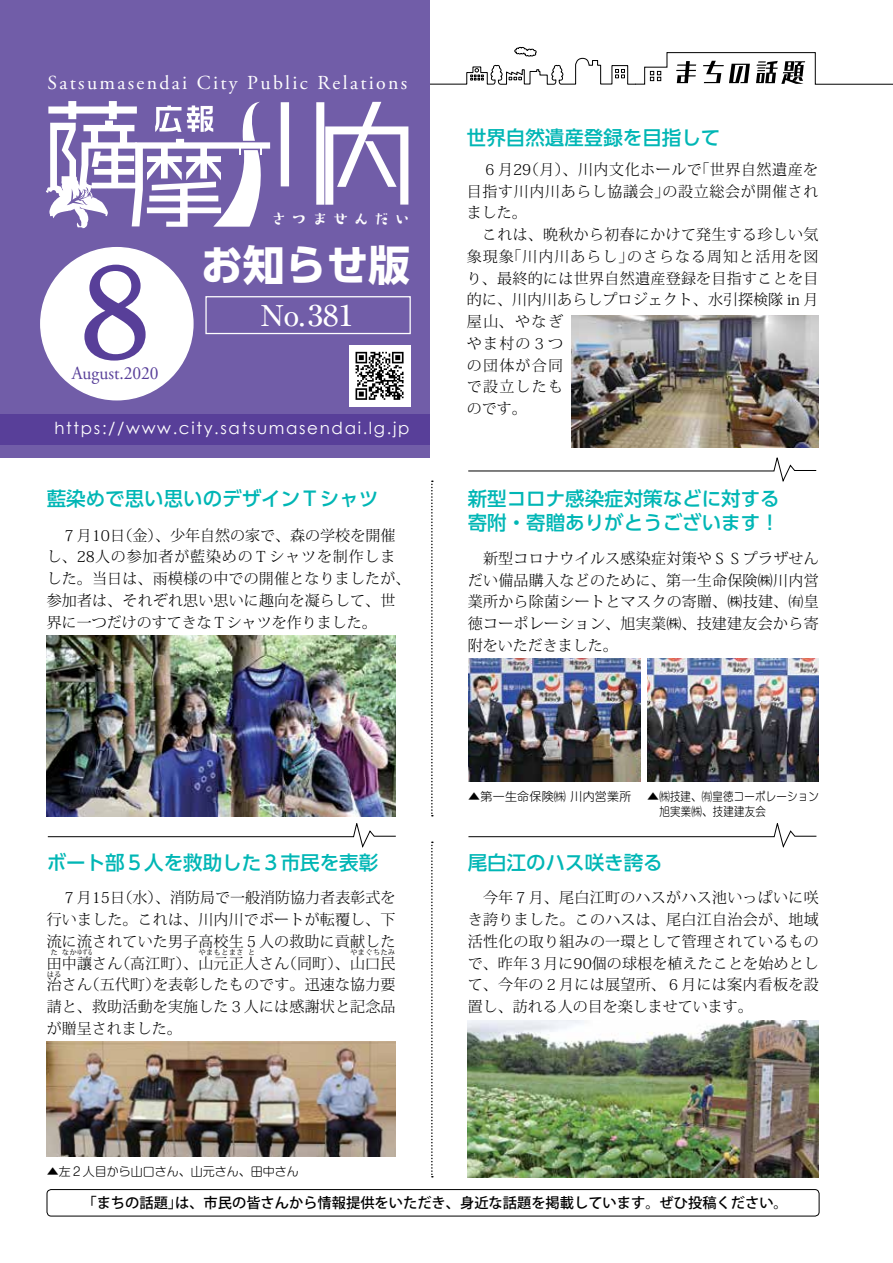
<style>
.page{position:relative;width:893px;height:1263px;background:#fff}
.page>*{position:absolute;margin:0;border:0;box-sizing:border-box;transform-origin:0 0}
.t1{font:700 119.85px "UD Reimin Pr 6";color:#583f99;scale:.95 1}
.t2{font:700 41.85px "UD Shin Go Pro";color:#fff}
.t3{font:500 28.65px "Ryumin Pr 6";color:#fff;scale:1.07 1}
.t4{font:19.8px "Adobe Garamond Pro";letter-spacing:.12em;color:#fff}
.t5{font:500 19.5px/24px "UD Shin Go Pro";color:#00b6b5}
.t6{font:500 18.75px "Suzumushi Std";letter-spacing:.1em;color:#fff}
.t7{font:18.45px "Adobe Garamond Pro";color:#583f99;scale:.94 1}
.t8{font:16.65px "Century Gothic";letter-spacing:.1em;color:#fff}
.t9{font:300 15px/21.8px "Koz Min Pro";letter-spacing:.01em;color:#000;text-align:justify}
.t10{font:300 15px/21.8px "Koz Min Pro";letter-spacing:.035em;color:#000}
.t11{font:500 14.25px "Koz Go Pro";color:#000}
.t12{font:300 12px/15px "Shin M Go Pro";letter-spacing:.02em;color:#000}
.t13{font:300 12px "Shin M Go Pro";color:#000}
.t14{font:300 7.5px "Koz Min Pro";color:#000}
</style>
<div class="page">
<svg style="left:431px;top:480px;width:2px;height:336px"></svg>
<svg style="left:468px;top:457px;width:349px;height:25px"></svg>
<div style="left:47px;top:1189px;width:772px;height:27px;border:1px solid #000;border-radius:4px"></div>
<img style="left:47px;top:636px;width:348px;height:180px">
<img style="left:572px;top:316px;width:246px;height:132px">
<svg style="left:431px;top:841px;width:2px;height:336px"></svg>
<img style="left:47px;top:1041px;width:348px;height:115px">
<img style="left:468px;top:1020px;width:350px;height:157px">
<svg style="left:468px;top:823px;width:349px;height:25px"></svg>
<svg style="left:47px;top:823px;width:349px;height:25px"></svg>
<svg style="left:429px;top:46px;width:464px;height:39px"></svg>
<div style="left:0;top:0;width:429px;height:458px;background:#715da8"></div>
<div style="left:0;top:414px;width:429px;height:30px;background:#583f99"></div>
<svg style="left:281px;top:102px;width:127px;height:103px"></svg>
<div style="left:205px;top:296px;width:206px;height:38px;border:1px solid #fff"></div>
<div style="left:41px;top:248px;width:152px;height:152px;background:#fff;border-radius:50%"></div>
<div style="left:349px;top:345px;width:61px;height:61px;background:#fff"></div>
<svg style="left:355px;top:352px;width:49px;height:48px"></svg>
<svg style="left:46px;top:101px;width:224px;height:127px"></svg>
<img style="left:468px;top:658px;width:172px;height:124px">
<img style="left:647px;top:658px;width:171px;height:124px">
<h3 class="t4" style="left:47px;top:71px;width:361px">Satsumasendai City Public Relations</h3>
<h1 class="t1" style="left:80px;top:215px;width:76px">8</h1>
<p class="t7" style="left:72px;top:362px;width:94px">August.2020</p>
<p class="t6" style="left:269px;top:207px;width:144px">さつませんだい</p>
<h2 class="t2" style="left:201px;top:231px;width:211px">お知らせ版</h2>
<h3 class="t3" style="left:261px;top:293px;width:89px">No.381</h3>
<p class="t8" style="left:54px;top:418px;width:356px">https://www.city.satsumasendai.lg.jp</p>
<h3 class="t5" style="left:47px;top:486px;width:333px">藍染めで思い思いのデザインＴシャツ</h3>
<p class="t9" style="left:47px;top:524px;width:365px;text-align:left">　７月10日（金）、少年自然の家で、森の学校を開催し、28人の参加者が藍染めのＴシャツを制作しました。当日は、雨模様の中での開催となりましたが、参加者は、それぞれ思い思いに趣向を凝らして、世界に一つだけのすてきなＴシャツを作りました。</p>
<h3 class="t5" style="left:467px;top:125px;width:255px">世界自然遺産登録を目指して</h3>
<p class="t10" style="left:467px;top:158px;width:353px">　６月29（月）、川内文化ホールで「世界自然遺産を目指す川内川あらし協議会」の設立総会が開催されました。<br>　これは、晩秋から初春にかけて発生する珍しい気象現象「川内川あらし」のさらなる周知と活用を図り、最終的には世界自然遺産登録を目指すことを目的に、川内川あらしプロジェクト、水引探検隊 in 月屋山、やなぎ<br>やま村の３つ<br>の団体が合同<br>で設立したも<br>のです。</p>
<h3 class="t5" style="left:468px;top:486px;width:313px">新型コロナ感染症対策などに対する寄附・寄贈ありがとうございます！</h3>
<p class="t9" style="left:468px;top:547px;width:353px">　新型コロナウイルス感染症対策やＳＳプラザせんだい備品購入などのために、第一生命保険㈱川内営業所から除菌シートとマスクの寄贈、㈱技建、㈲皇徳コーポレーション、旭実業㈱、技建建友会から寄附をいただきました。</p>
<p class="t12" style="left:468px;top:787px;width:165px">▲第一生命保険㈱ 川内営業所</p>
<p class="t12" style="left:647px;top:787px;width:173px">▲㈱技建、㈲皇徳コーポレーション　旭実業㈱、技建建友会</p>
<h3 class="t5" style="left:47px;top:850px;width:333px">ボート部５人を救助した３市民を表彰</h3>
<h3 class="t5" style="left:468px;top:850px;width:196px">尾白江のハス咲き誇る</h3>
<p class="t9" style="left:47px;top:886px;width:350px">　７月15日（水）、消防局で一般消防協力者表彰式を行いました。これは、川内川でボートが転覆し、下流に流されていた男子高校生５人の救助に貢献した田中讓さん（高江町）、山元正人さん（同町）、山口民</p>
<p class="t14" style="left:51px;top:947px;width:9px">た</p>
<p class="t14" style="left:62px;top:947px;width:32px">なかゆずる</p>
<p class="t14" style="left:198px;top:947px;width:47px">やまもとまさ</p>
<p class="t14" style="left:248px;top:947px;width:9px">と</p>
<p class="t14" style="left:350px;top:947px;width:47px">やまぐちたみ</p>
<p class="t9" style="left:47px;top:973px;width:350px">治さん（五代町）を表彰したものです。迅速な協力要</p>
<p class="t14" style="left:47px;top:969px;width:16px">はる</p>
<p class="t9" style="left:47px;top:995px;width:350px">請と、救助活動を実施した３人には感謝状と記念品が贈呈されました。</p>
<p class="t13" style="left:47px;top:1161px;width:254px">▲左２人目から山口さん、山元さん、田中さん</p>
<p class="t9" style="left:468px;top:886px;width:353px">　今年７月、尾白江町のハスがハス池いっぱいに咲き誇りました。このハスは、尾白江自治会が、地域活性化の取り組みの一環として管理されているもので、昨年３月に90個の球根を植えたことを始めとして、今年の２月には展望所、６月には案内看板を設置し、訪れる人の目を楽しませています。</p>
<p class="t11" style="left:82px;top:1193px;width:707px">「まちの話題」は、市民の皆さんから情報提供をいただき、身近な話題を掲載しています。ぜひ投稿ください。</p>
</div>
